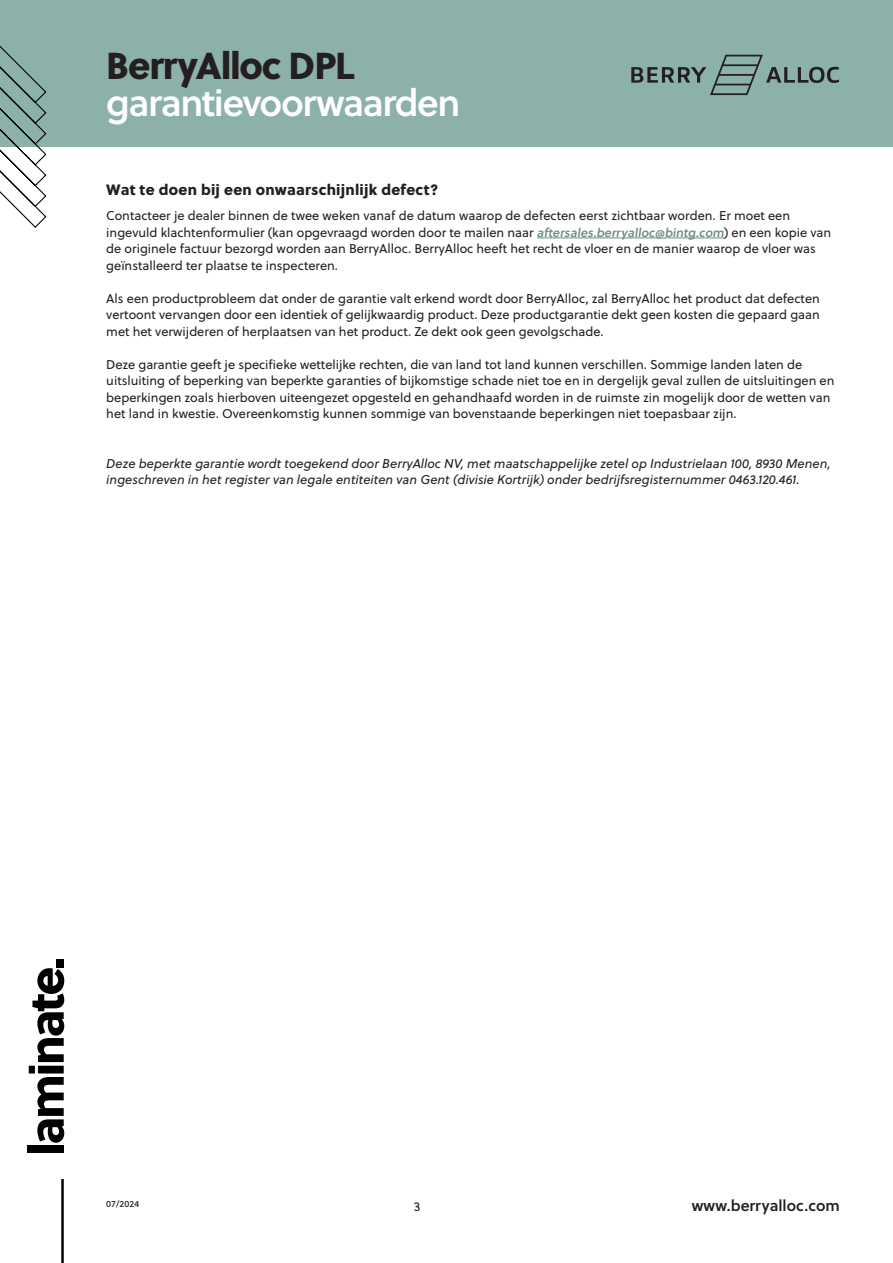
<style>
.page{position:relative;width:893px;height:1263px;background:#fff}
.page>*{position:absolute;margin:0;border:0;box-sizing:border-box;transform-origin:0 0}
.t1{font:37.5px "Soleil Sb";letter-spacing:-.04em;color:#fff}
.t2{font:37.5px "Soleil Xb";letter-spacing:-.035em;color:#231f20}
.t3{font:15.6px "Soleil Sb";color:#231f20}
.Soleil_XB_10{font:15px "Soleil Xb";letter-spacing:.015em;color:#231f20}
.Basetext_LINKS{font:12.75px/16.5px "Soleil";color:#231f20}
.Basetext_LINKS-2{font:italic 12.75px/16.5px "Soleil";color:#231f20}
.t4{font:9px "Soleil Bk";color:#231f20}
.s1{font-family:"Soleil Sb";font-size:12.3px;color:#6e8b86}
</style>
<div class="page">
<div style="left:0;top:0;width:893px;height:147px;background:#8cb1aa"></div>
<svg style="left:631px;top:55px;width:208px;height:40px"></svg>
<svg style="left:0;top:45px;width:47px;height:183px"></svg>
<div style="left:28px;top:1145px;width:36px;height:8px;background:#000"></div>
<svg style="left:29px;top:968px;width:35px;height:175px"></svg>
<div style="left:56px;top:959px;width:8px;height:8px;background:#000"></div>
<hr style="left:61px;top:1179px;width:3px;height:84px;background:#000">
<hr style="left:537px;top:238px;width:187px;height:1px;background:#6e8b86">
<p class="t2" style="left:106px;top:36px;width:250px">BerryAlloc DPL</p>
<p class="t1" style="left:106px;top:74px;width:356px">garantievoorwaarden</p>
<p class="Soleil_XB_10" style="left:106px;top:178px;width:333px">Wat te doen bij een onwaarschijnlijk defect?</p>
<p class="Basetext_LINKS" style="left:106px;top:207px;width:726px">Contacteer je dealer binnen de twee weken vanaf de datum waarop de defecten eerst zichtbaar worden. Er moet een ingevuld klachtenformulier (kan opgevraagd worden door te mailen naar <span class="s1">aftersales.berryalloc@bintg.com</span>) en een kopie van de originele factuur bezorgd worden aan BerryAlloc. BerryAlloc heeft het recht de vloer en de manier waarop de vloer was geïnstalleerd ter plaatse te inspecteren.</p>
<p class="Basetext_LINKS" style="left:106px;top:290px;width:715px;text-align:justify">Als een productprobleem dat onder de garantie valt erkend wordt door BerryAlloc, zal BerryAlloc het product dat defecten vertoont vervangen door een identiek of gelijkwaardig product. Deze productgarantie dekt geen kosten die gepaard gaan met het verwijderen of herplaatsen van het product. Ze dekt ook geen gevolgschade.</p>
<p class="Basetext_LINKS" style="left:106px;top:356px;width:730px">Deze garantie geeft je specifieke wettelijke rechten, die van land tot land kunnen verschillen. Sommige landen laten de uitsluiting of beperking van beperkte garanties of bijkomstige schade niet toe en in dergelijk geval zullen de uitsluitingen en beperkingen zoals hierboven uiteengezet opgesteld en gehandhaafd worden in de ruimste zin mogelijk door de wetten van het land in kwestie. Overeenkomstig kunnen sommige van bovenstaande beperkingen niet toepasbaar zijn.</p>
<p class="Basetext_LINKS-2" style="left:106px;top:455px;width:726px">Deze beperkte garantie wordt toegekend door BerryAlloc NV, met maatschappelijke zetel op Industrielaan 100, 8930 Menen, ingeschreven in het register van legale entiteiten van Gent (divisie Kortrijk) onder bedrijfsregisternummer 0463.120.461.</p>
<p class="t4" style="left:106px;top:1197px;width:35px">07/2024</p>
<p class="Basetext_LINKS" style="left:414px;top:1197px;width:8px">3</p>
<p class="t3" style="left:692px;top:1193px;width:150px">www.berryalloc.com</p>
</div>
